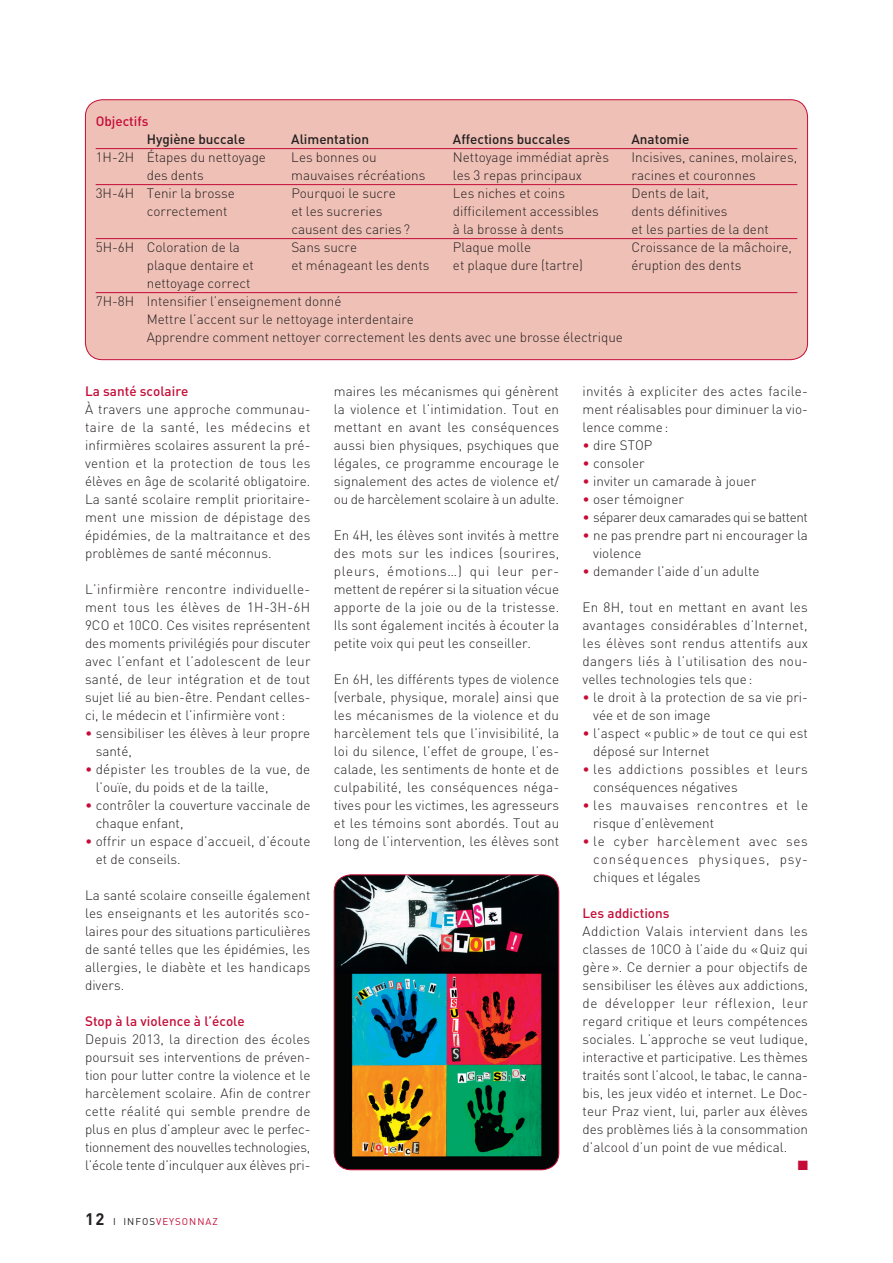
<style>
.page{position:relative;width:893px;height:1263px;background:#fff}
.page>*{position:absolute;margin:0;border:0;box-sizing:border-box;transform-origin:0 0}
.t1{font:300 13.5px/18px "DIN";color:#231f20;text-align:justify}
.t2{font:500 13.5px "DIN";color:#c40c37}
.t3{font:500 13.5px "DIN";color:#231f20}
.t4{font:300 13.5px/18px "DIN";letter-spacing:.035em;color:#231f20}
.t5{font:300 13.5px/18px "DIN";letter-spacing:.05em;color:#231f20}
.t6{font:300 13.5px "DIN";letter-spacing:-.03em;color:#231f20}
.t7{font:13.5px "Zapf Dingbats ITC";color:#c40c37}
.t8{font:9.75px "DIN";letter-spacing:.1em;color:#c40c37}
.s1{color:#c40c37}
.s2{font-weight:700;font-size:16.5px;color:#231f20}
.s3{color:#231f20}
</style>
<div class="page">
<div style="left:85px;top:100px;width:722px;height:260px;background:#efc0b6;border-radius:17px"></div>
<hr style="left:96px;top:148px;width:701px;height:1px;background:#c40c37">
<hr style="left:96px;top:184px;width:701px;height:1px;background:#c40c37">
<hr style="left:96px;top:238px;width:701px;height:1px;background:#c40c37">
<hr style="left:96px;top:292px;width:701px;height:1px;background:#c40c37">
<img style="left:334px;top:875px;width:225px;height:295px">
<div style="left:334px;top:874px;width:225px;height:296px;border:1px solid #c40c37;border-radius:17px"></div>
<p class="t2" style="left:96px;top:113px;width:54px">Objectifs</p>
<p class="t3" style="left:147px;top:130px;width:100px">Hygiène buccale</p>
<p class="t3" style="left:291px;top:130px;width:79px">Alimentation</p>
<p class="t3" style="left:453px;top:130px;width:119px">Affections buccales</p>
<p class="t3" style="left:631px;top:130px;width:59px">Anatomie</p>
<p class="t1" style="left:96px;top:148px;width:172px">1H-2H Étapes du nettoyage</p>
<p class="t1" style="left:291px;top:148px;width:87px">Les bonnes ou</p>
<p class="t1" style="left:453px;top:148px;width:158px">Nettoyage immédiat après</p>
<p class="t1" style="left:631px;top:148px;width:167px">Incisives, canines, molaires,</p>
<p class="t1" style="left:147px;top:166px;width:59px">des dents</p>
<p class="t1" style="left:291px;top:166px;width:136px">mauvaises récréations</p>
<p class="t1" style="left:453px;top:166px;width:131px">les 3 repas principaux</p>
<p class="t1" style="left:631px;top:166px;width:126px">racines et couronnes</p>
<p class="t1" style="left:96px;top:184px;width:141px">3H-4H Tenir la brosse</p>
<p class="t1" style="left:291px;top:184px;width:106px">Pourquoi le sucre</p>
<p class="t1" style="left:453px;top:184px;width:114px">Les niches et coins</p>
<p class="t1" style="left:631px;top:184px;width:79px">Dents de lait,</p>
<p class="t1" style="left:147px;top:202px;width:82px">correctement</p>
<p class="t1" style="left:291px;top:202px;width:93px">et les sucreries</p>
<p class="t1" style="left:453px;top:202px;width:147px">difficilement accessibles</p>
<p class="t1" style="left:631px;top:202px;width:97px">dents définitives</p>
<p class="t1" style="left:291px;top:220px;width:120px">causent des caries ?</p>
<p class="t1" style="left:453px;top:220px;width:112px">à la brosse à dents</p>
<p class="t1" style="left:631px;top:220px;width:139px">et les parties de la dent</p>
<p class="t1" style="left:96px;top:238px;width:146px">5H-6H Coloration de la</p>
<p class="t1" style="left:291px;top:238px;width:67px">Sans sucre</p>
<p class="t1" style="left:453px;top:238px;width:80px">Plaque molle</p>
<p class="t1" style="left:631px;top:238px;width:162px">Croissance de la mâchoire,</p>
<p class="t1" style="left:147px;top:256px;width:109px">plaque dentaire et</p>
<p class="t1" style="left:291px;top:256px;width:140px">et ménageant les dents</p>
<p class="t1" style="left:453px;top:256px;width:131px">et plaque dure (tartre)</p>
<p class="t1" style="left:632px;top:256px;width:111px">éruption des dents</p>
<p class="t1" style="left:147px;top:274px;width:105px">nettoyage correct</p>
<p class="t1" style="left:96px;top:292px;width:247px">7H-8H Intensifier l’enseignement donné</p>
<p class="t1" style="left:147px;top:310px;width:269px">Mettre l’accent sur le nettoyage interdentaire</p>
<p class="t1" style="left:147px;top:328px;width:478px">Apprendre comment nettoyer correctement les dents avec une brosse électrique</p>
<p class="t2" style="left:85px;top:383px;width:105px">La santé scolaire</p>
<p class="t1" style="left:85px;top:400px;width:227px">À travers une approche communau&shy;taire de la santé, les médecins et infirmières scolaires assurent la pré&shy;vention et la protection de tous les élèves en âge de scolarité obligatoire.<br>La santé scolaire remplit prioritaire&shy;ment une mission de dépistage des épidémies, de la maltraitance et des problèmes de santé méconnus.</p>
<p class="t1" style="left:85px;top:580px;width:227px">L’infirmière rencontre individuelle&shy;ment tous les élèves de 1H-3H-6H 9CO et 10CO. Ces visites représentent des moments privilégiés pour discuter avec l’enfant et l’adolescent de leur santé, de leur intégration et de tout sujet lié au bien-être. Pendant celles&shy;ci, le médecin et l’infirmière vont:</p>
<p class="t1" style="left:96px;top:724px;width:216px;text-indent:-11px"><span class="s1">•</span> sensibiliser les élèves à leur propre santé,</p>
<p class="t1" style="left:96px;top:760px;width:216px;text-indent:-11px"><span class="s1">•</span> dépister les troubles de la vue, de l’ouïe, du poids et de la taille,</p>
<p class="t1" style="left:96px;top:796px;width:216px;text-indent:-11px"><span class="s1">•</span> contrôler la couverture vaccinale de chaque enfant,</p>
<p class="t1" style="left:96px;top:832px;width:216px;text-indent:-11px"><span class="s1">•</span> offrir un espace d’accueil, d’écoute et de conseils.</p>
<p class="t1" style="left:85px;top:886px;width:227px">La santé scolaire conseille également les enseignants et les autorités sco&shy;laires pour des situations particulières de santé telles que les épidémies, les allergies, le diabète et les handicaps divers.</p>
<p class="t2" style="left:85px;top:1012px;width:161px">Stop à la violence à l’école</p>
<p class="t1" style="left:85px;top:1030px;width:227px">Depuis 2013, la direction des écoles poursuit ses interventions de préven&shy;tion pour lutter contre la violence et le harcèlement scolaire. Afin de contrer cette réalité qui semble prendre de plus en plus d’ampleur avec le perfec&shy;tionnement des nouvelles technologies, l’école tente d’inculquer aux élèves pri-</p>
<p class="t8" style="left:85px;top:1215px;width:134px"><span class="s2">12</span> <span class="s3">I INFOS</span>VEYSONNAZ</p>
<p class="t1" style="left:334px;top:382px;width:227px">maires les mécanismes qui génèrent la violence et l’intimidation. Tout en mettant en avant les conséquences aussi bien physiques, psychiques que légales, ce programme encourage le signalement des actes de violence et/ ou de harcèlement scolaire à un adulte.</p>
<p class="t1" style="left:334px;top:526px;width:227px">En 4H, les élèves sont invités à mettre des mots sur les indices (sourires, pleurs, émotions…) qui leur per&shy;mettent de repérer si la situation vécue apporte de la joie ou de la tristesse.<br>Ils sont également incités à écouter la petite voix qui peut les conseiller.</p>
<p class="t1" style="left:334px;top:670px;width:227px">En 6H, les différents types de violence (verbale, physique, morale) ainsi que les mécanismes de la violence et du harcèlement tels que l’invisibilité, la loi du silence, l’effet de groupe, l’es&shy;calade, les sentiments de honte et de culpabilité, les conséquences néga&shy;tives pour les victimes, les agresseurs et les témoins sont abordés. Tout au long de l’intervention, les élèves sont</p>
<p class="t1" style="left:583px;top:382px;width:227px">invités à expliciter des actes facile&shy;ment réalisables pour diminuer la vio&shy;lence comme:</p>
<p class="t1" style="left:583px;top:436px;width:71px"><span class="s1">•</span> dire STOP</p>
<p class="t1" style="left:583px;top:454px;width:64px"><span class="s1">•</span> consoler</p>
<p class="t1" style="left:583px;top:472px;width:175px"><span class="s1">•</span> inviter un camarade à jouer</p>
<p class="t1" style="left:583px;top:490px;width:103px"><span class="s1">•</span> oser témoigner</p>
<p class="t6" style="left:583px;top:509px;width:227px"><span class="s1">•</span> séparer deux camarades qui se battent</p>
<p class="t1" style="left:593px;top:526px;width:216px;text-indent:-11px"><span class="s1">•</span> ne pas prendre part ni encourager la violence</p>
<p class="t1" style="left:583px;top:562px;width:178px"><span class="s1">•</span> demander l’aide d’un adulte</p>
<p class="t1" style="left:583px;top:598px;width:227px">En 8H, tout en mettant en avant les avantages considérables d’Internet, les élèves sont rendus attentifs aux dangers liés à l’utilisation des nou&shy;velles technologies tels que:</p>
<p class="t1" style="left:593px;top:688px;width:216px;text-indent:-11px"><span class="s1">•</span> le droit à la protection de sa vie pri&shy;vée et de son image</p>
<p class="t1" style="left:593px;top:724px;width:216px;text-indent:-11px"><span class="s1">•</span> l’aspect « public » de tout ce qui est déposé sur Internet</p>
<p class="t4" style="left:593px;top:760px;width:216px;text-indent:-11px"><span class="s1">•</span> les addictions possibles et leurs conséquences négatives</p>
<p class="t5" style="left:593px;top:796px;width:216px;text-indent:-11px"><span class="s1">•</span> les mauvaises rencontres et le risque d’enlèvement</p>
<p class="t1" style="left:593px;top:832px;width:216px;text-indent:-11px"><span class="s1">•</span> le cyber harcèlement avec ses conséquences physiques, psy&shy;chiques et légales</p>
<p class="t2" style="left:583px;top:904px;width:89px">Les addictions</p>
<p class="t1" style="left:583px;top:922px;width:227px">Addiction Valais intervient dans les classes de 10CO à l’aide du «Quiz qui gère ». Ce dernier a pour objectifs de sensibiliser les élèves aux addictions, de développer leur réflexion, leur regard critique et leurs compétences sociales. L’approche se veut ludique, interactive et participative. Les thèmes traités sont l’alcool, le tabac, le canna&shy;bis, les jeux vidéo et internet. Le Doc&shy;teur Praz vient, lui, parler aux élèves des problèmes liés à la consommation d’alcool d’un point de vue médical.</p>
<p class="t7" style="left:798px;top:1159px;width:12px">■</p>
</div>
